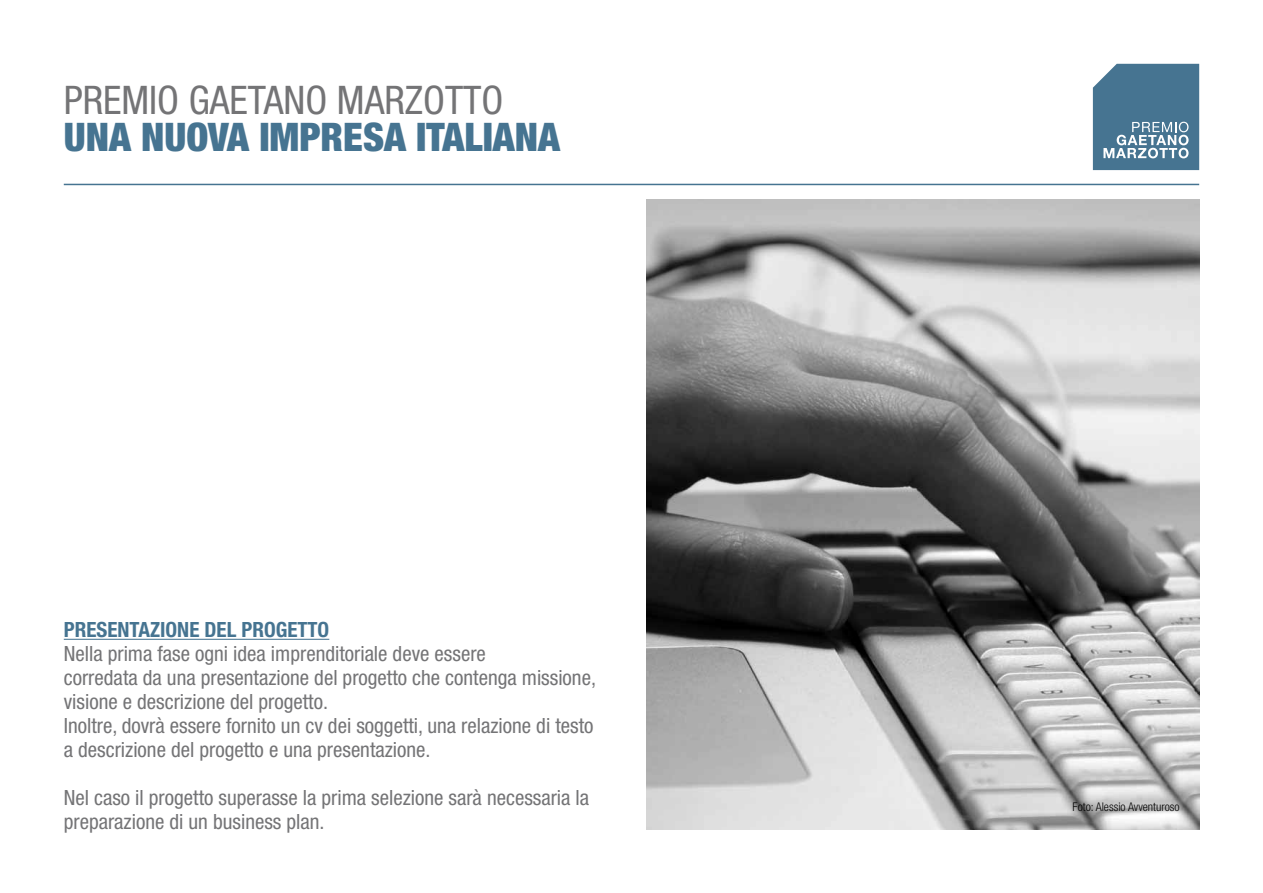
<style>
.page{position:relative;width:1263px;height:893px;background:#fff}
.page>*{position:absolute;margin:0;border:0;box-sizing:border-box;transform-origin:0 0}
.t1{font:900 condensed 39.45px "Helvetica Neue";color:#467491}
.t2{font:condensed 39.45px "Helvetica Neue";color:#747476}
.t3{font:condensed 21px/24px "Helvetica Neue";color:#747476}
.t4{font:700 condensed 21px "Helvetica Neue";color:#467491}
.t5{font:300 condensed 12px "Helvetica Neue";color:#000}
</style>
<div class="page">
<svg style="left:1093px;top:64px;width:106px;height:106px;background:#5a839d"></svg>
<hr style="left:64px;top:184px;width:1135px;height:1px;background:#467491">
<hr style="left:64px;top:639px;width:265px;height:1px;background:#467491">
<img style="left:646px;top:200px;width:553px;height:629px">
<h1 class="t2" style="left:64px;top:77px;width:441px">PREMIO GAETANO MARZOTTO</h1>
<h1 class="t1" style="left:64px;top:113px;width:498px">UNA NUOVA IMPRESA ITALIANA</h1>
<p class="t4" style="left:64px;top:617px;width:267px">PRESENTAZIONE DEL PROGETTO</p>
<p class="t3" style="left:64px;top:642px;width:534px">Nella prima fase ogni idea imprenditoriale deve essere<br>corredata da una presentazione del progetto che contenga missione, visione e descrizione del progetto.<br>Inoltre, dovrà essere fornito un cv dei soggetti, una relazione di testo a descrizione del progetto e una presentazione.</p>
<p class="t3" style="left:64px;top:786px;width:527px">Nel caso il progetto superasse la prima selezione sarà necessaria la preparazione di un business plan.</p>
<p class="t5" style="left:1072px;top:800px;width:109px">Foto: Alessio Avventuroso</p>
</div>
